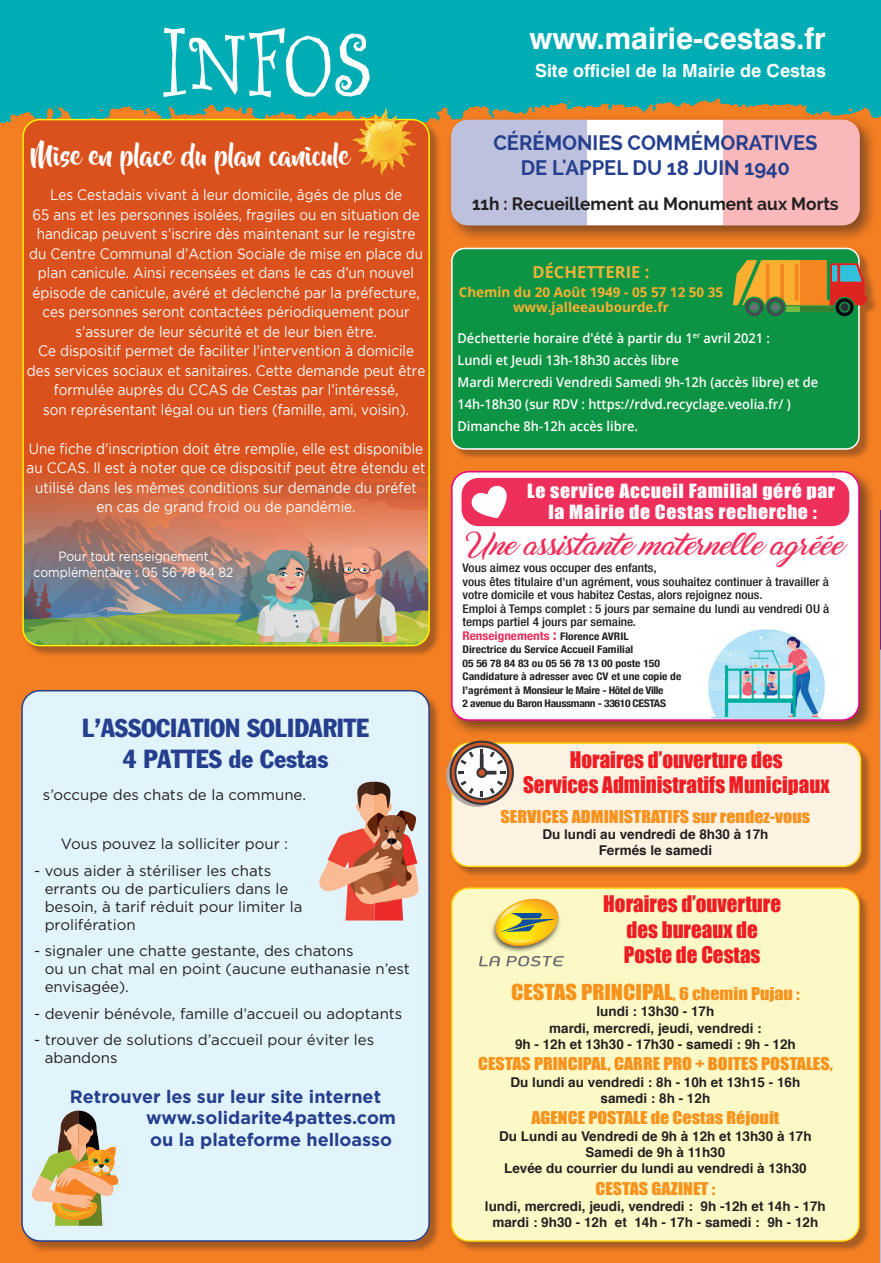
<style>
.page{position:relative;width:881px;height:1263px;background:#fff}
.page>*{position:absolute;margin:0;border:0;box-sizing:border-box;transform-origin:0 0}
.t1{font:105px "Whimsy ICG";letter-spacing:-.02em;color:#fff}
.t2{font:700 30px "Swiss 721 BT";color:#fff}
.t3{font:27px "Beyond The Mountains";letter-spacing:-.01em;color:#fff}
.t4{font:25.5px/30.6px "Franklin Gothic Condensed";color:#253f8e;text-align:center}
.t5{font:22.5px "Marguerite";letter-spacing:-.02em;color:#ee2f5c;scale:1.1 1}
.t6{font:21px/25.2px "Impact";color:#ee1d23;text-align:center}
.t7{font:700 21px/25.2px "Raleway";color:#253f8e;text-align:center;scale:.96 1}
.t8{font:20.25px "Impact";color:#f7931d;scale:1.11 1}
.t9{font:700 18px/21.6px "Gotham";color:#253f8e}
.t10{font:18px/21.6px "Impact";letter-spacing:.03em;color:#fff;text-align:center;scale:1.1 1}
.t11{font:700 18px "Raleway";color:#231f20;scale:.96 1}
.t12{font:700 18px "Swiss 721 BT";color:#fff}
.t13{font:700 16.5px "Open Sans";color:#edb437}
.t14{font:16.2px "Impact";color:#f7931d;scale:1.11 1}
.t15{font:15px/19.5px "Gotham";color:#fff;text-align:center;scale:.9 1}
.t16{font:15px/18px "Gotham";color:#231f20}
.t17{font:700 13.5px/16.2px "Helvetica";color:#231f20;text-align:center}
.t18{font:600 13.5px/22px "Open Sans";color:#fff;scale:.95 1}
.t19{font:700 13.5px/15px "Open Sans";color:#fbaf31;text-align:center}
.t20{font:13.5px/16.2px "Gotham";color:#fff;text-align:center;scale:.9 1}
.t21{font:500 condensed 12px/13.5px "Helvetica Neue LT Com";color:#231f20;scale:1.1 1}
.t22{font:700 condensed 12px "Helvetica Neue";color:#ee2f5c;scale:1.1 1}
.t23{font:700 condensed 10.5px/13.5px "Helvetica Neue";color:#231f20;scale:1.1 1}
.s1{font-size:15px}
.s2{font-size:10.5px;color:#231f20}
.s3{font-size:16.2px}
</style>
<div class="page">
<div style="left:0;top:0;width:880px;height:1263px;background:#f47e22"></div>
<div style="left:0;top:0;width:880px;height:124px;background:#00adb4"></div>
<img style="left:880px;top:510px;width:1px;height:162px">
<div style="left:24px;top:110px;width:416px;height:547px;background:#231f20;opacity:.35"></div>
<div style="left:23px;top:120px;width:406px;height:526px;background:#da511d;border-radius:17px"></div>
<svg style="left:352px;top:107px;width:64px;height:69px"></svg>
<img style="left:23px;top:397px;width:406px;height:249px">
<div style="left:445px;top:114px;width:432px;height:129px;background:#231f20;opacity:.55"></div>
<div style="left:451px;top:120px;width:408px;height:105px;background:#fff;border-radius:17px"></div>
<div style="left:451px;top:120px;width:135px;height:105px;background:#bdc1de"></div>
<div style="left:723px;top:120px;width:136px;height:105px;background:#f9b8ba"></div>
<div style="left:452px;top:249px;width:425px;height:211px;background:#231f20;opacity:.35"></div>
<div style="left:451px;top:248px;width:407px;height:201px;background:#0d9344;border-radius:13px"></div>
<div style="left:451px;top:248px;width:408px;height:202px;border:2px solid #fff;border-radius:13px"></div>
<svg style="left:733px;top:260px;width:133px;height:56px"></svg>
<div style="left:447px;top:742px;width:424px;height:136px;background:#231f20;opacity:.35"></div>
<div style="left:451px;top:743px;width:409px;height:123px;background:#fef2e3;border-radius:17px"></div>
<div style="left:451px;top:742px;width:409px;height:125px;border:2px solid #ffdd17;border-radius:17px"></div>
<svg style="left:446px;top:740px;width:67px;height:67px"></svg>
<div style="left:452px;top:889px;width:418px;height:363px;background:#231f20;opacity:.35"></div>
<div style="left:451px;top:888px;width:407px;height:353px;background:#fcf9c7;border-radius:17px"></div>
<div style="left:451px;top:887px;width:408px;height:355px;border:2px solid #ffdd17;border-radius:17px"></div>
<img style="left:464px;top:888px;width:115px;height:79px">
<div style="left:23px;top:691px;width:417px;height:561px;background:#231f20;opacity:.35"></div>
<div style="left:22px;top:691px;width:407px;height:550px;background:#e1f4fc;border-radius:18px"></div>
<div style="left:21px;top:690px;width:408px;height:552px;border:2px solid #253f8e;border-radius:18px"></div>
<svg style="left:31px;top:1110px;width:89px;height:116px"></svg>
<svg style="left:319px;top:781px;width:100px;height:139px"></svg>
<div style="left:447px;top:468px;width:427px;height:268px;background:#231f20;opacity:.55"></div>
<div style="left:451px;top:472px;width:407px;height:248px;background:#fff;border-radius:17px"></div>
<div style="left:451px;top:471px;width:408px;height:250px;border:2px solid #ed028c;border-radius:17px"></div>
<div style="left:461px;top:478px;width:387px;height:48px;background:#ee2f5c;border-radius:17px"></div>
<svg style="left:471px;top:485px;width:36px;height:33px"></svg>
<img style="left:697px;top:629px;width:138px;height:99px">
<h1 class="t1" style="left:160px;top:14px;width:214px">INFOS</h1>
<h2 class="t2" style="left:529px;top:20px;width:298px">www.mairie-cestas.fr</h2>
<p class="t12" style="left:535px;top:60px;width:292px">Site officiel de la Mairie de Cestas</p>
<h3 class="t3" style="left:31px;top:141px;width:320px">Mise en place du plan canicule</h3>
<p class="t15" style="left:27px;top:185px;width:444px">Les Cestadais vivant à leur domicile, âgés de plus de<br>65 ans et les personnes isolées, fragiles ou en situation de handicap peuvent s’iscrire dès maintenant sur le registre du Centre Communal d’Action Sociale de mise en place du plan canicule. Ainsi recensées et dans le cas d’un nouvel épisode de canicule, avéré et déclenché par la préfecture, ces personnes seront contactées périodiquement pour s’assurer de leur sécurité et de leur bien être.<br>Ce dispositif permet de faciliter l’intervention à domicile des services sociaux et sanitaires. Cette demande peut être formulée auprès du CCAS de Cestas par l’intéressé,<br>son représentant légal ou un tiers (famille, ami, voisin).</p>
<p class="t15" style="left:27px;top:439px;width:444px">Une fiche d’inscription doit être remplie, elle est disponible au CCAS. Il est à noter que ce dispositif peut être étendu et utilisé dans les mêmes conditions sur demande du préfet en cas de grand froid ou de pandémie.</p>
<p class="t20" style="left:34px;top:548px;width:223px">Pour tout renseignement complémentaire : 05 56 78 84 82</p>
<h3 class="t4" style="left:82px;top:713px;width:288px">L’ASSOCIATION SOLIDARITE<br>4 PATTES de Cestas</h3>
<p class="t16" style="left:43px;top:786px;width:264px">s’occupe des chats de la commune.</p>
<p class="t16" style="left:61px;top:835px;width:229px">Vous pouvez la solliciter pour :</p>
<p class="t16" style="left:45px;top:861px;width:259px;text-indent:-11px">- vous aider à stériliser les chats errants ou de particuliers dans le besoin, à tarif réduit pour limiter la prolifération</p>
<p class="t16" style="left:45px;top:942px;width:367px;text-indent:-11px">- signaler une chatte gestante, des chatons<br>ou un chat mal en point (aucune euthanasie n’est envisagée).</p>
<p class="t16" style="left:34px;top:1004px;width:370px">- devenir bénévole, famille d’accueil ou adoptants</p>
<p class="t16" style="left:45px;top:1031px;width:331px;text-indent:-11px">- trouver de solutions d’accueil pour éviter les abandons</p>
<p class="t9" style="left:146px;top:1085px;width:251px;text-indent:-76px">Retrouver les sur leur site internet www.solidarite4pattes.com ou la plateforme helloasso</p>
<h3 class="t7" style="left:493px;top:130px;width:339px">CÉRÉMONIES COMMÉMORATIVES<br>DE L'APPEL DU 18 JUIN 1940</h3>
<p class="t11" style="left:472px;top:193px;width:383px">11h : Recueillement au Monument aux Morts</p>
<p class="t13" style="left:532px;top:260px;width:118px">DÉCHETTERIE :</p>
<p class="t19" style="left:458px;top:285px;width:266px">Chemin du 20 Août 1949 - 05 57 12 50 35 www.jalleeaubourde.fr</p>
<p class="t18" style="left:457px;top:327px;width:381px">Déchetterie horaire d'été à partir du 1<sup>er</sup> avril 2021 :<br>Lundi et Jeudi 13h-18h30 accès libre<br>Mardi Mercredi Vendredi Samedi 9h-12h (accès libre) et de 14h-18h30 (sur RDV : https://rdvd.recyclage.veolia.fr/ )<br>Dimanche 8h-12h accès libre.</p>
<p class="t10" style="left:527px;top:479px;width:281px">Le service Accueil Familial géré par la Mairie de Cestas recherche :</p>
<h3 class="t5" style="left:470px;top:534px;width:340px">Une assistante maternelle agréée</h3>
<p class="t21" style="left:462px;top:561px;width:335px">Vous aimez vous occuper des enfants,<br>vous êtes titulaire d'un agrément, vous souhaitez continuer à travailler à votre domicile et vous habitez Cestas, alors rejoignez nous.<br>Emploi à Temps complet : 5 jours par semaine du lundi au vendredi OU à temps partiel 4 jours par semaine.</p>
<p class="t22" style="left:462px;top:625px;width:152px">Renseignements <span class="s1">:</span> <span class="s2">Florence AVRIL</span></p>
<p class="t23" style="left:462px;top:642px;width:200px">Directrice du Service Accueil Familial<br>05 56 78 84 83 ou 05 56 78 13 00 poste 150<br>Candidature à adresser avec CV et une copie de l’agrément à Monsieur le Maire - Hôtel de Ville<br>2 avenue du Baron Haussmann - 33610 CESTAS</p>
<h3 class="t6" style="left:523px;top:746px;width:308px">Horaires d’ouverture des<br>Services Administratifs Municipaux</h3>
<p class="t14" style="left:500px;top:803px;width:280px">SERVICES ADMINISTRATIFS sur rendez-vous</p>
<p class="t17" style="left:542px;top:826px;width:227px">Du lundi au vendredi de 8h30 à 17h<br>Fermés le samedi</p>
<h3 class="t6" style="left:603px;top:891px;width:179px">Horaires d’ouverture des bureaux de<br>Poste de Cestas</h3>
<h3 class="t8" style="left:511px;top:976px;width:261px">CESTAS PRINCIPAL<span class="s3">, 6 chemin Pujau :</span></h3>
<p class="t17" style="left:515px;top:1004px;width:282px">lundi : 13h30 - 17h<br>mardi, mercredi, jeudi, vendredi :<br>9h - 12h et 13h30 - 17h30 - samedi : 9h - 12h</p>
<p class="t14" style="left:478px;top:1051px;width:321px">CESTAS PRINCIPAL, CARRE PRO + BOITES POSTALES,</p>
<p class="t17" style="left:510px;top:1074px;width:291px">Du lundi au vendredi : 8h - 10h et 13h15 - 16h samedi : 8h - 12h</p>
<p class="t14" style="left:531px;top:1105px;width:225px">AGENCE POSTALE de Cestas Réjouit</p>
<p class="t17" style="left:499px;top:1128px;width:314px">Du Lundi au Vendredi de 9h à 12h et 13h30 à 17h<br>Samedi de 9h à 11h30<br>Levée du courrier du lundi au vendredi à 13h30</p>
<p class="t14" style="left:595px;top:1175px;width:110px">CESTAS GAZINET :</p>
<p class="t17" style="left:485px;top:1198px;width:342px">lundi, mercredi, jeudi, vendredi : 9h -12h et 14h - 17h mardi : 9h30 - 12h et 14h - 17h - samedi : 9h - 12h</p>
</div>
